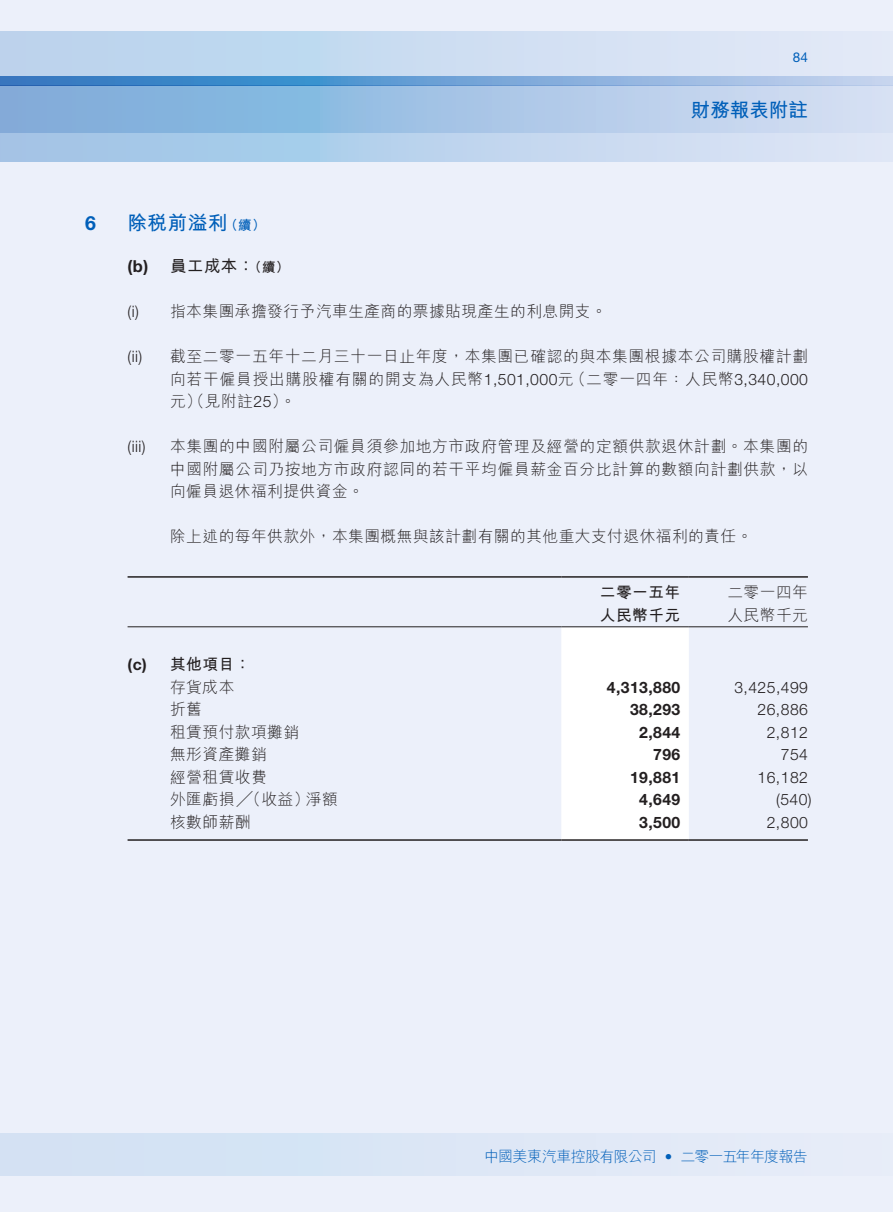
<style>
.page{position:relative;width:893px;height:1212px;background:#ecf0fa}
.page>*{position:absolute;margin:0;border:0;box-sizing:border-box;transform-origin:0 0}
.t1{font:700 19.5px "M Hei HK";color:#005fb9}
.t2{font:700 19.5px "Helvetica Neue LT Std";color:#005fb9}
.t3{font:700 16.5px "M Hei HK";color:#231f20}
.t4{font:700 16.5px "Helvetica Neue LT Std";color:#231f20}
.t5{font:300 15.75px/22.5px "M Hei HK";letter-spacing:.04em;color:#231f20}
.t6{font:300 15.75px "Helvetica Neue LT Std";letter-spacing:.03em;color:#231f20}
.t7{font:700 15.75px "Helvetica Neue LT Std";letter-spacing:.03em;color:#231f20}
.t8{font:700 15.75px "M Hei HK";letter-spacing:.03em;color:#231f20}
.t9{font:300 15px "M Hei HK";letter-spacing:-.045em;color:#005fb9}
.t10{font:300 15px "M Hei HK";letter-spacing:-.065em;color:#005fb9}
.t11{font:15px "Helvetica Neue LT Std";color:#005fb9}
.t12{font:700 13.5px "M Hei HK";color:#005fb9}
.t13{font:700 13.5px "M Hei HK";color:#231f20}
.t14{font:13.5px "Helvetica Neue LT Std";color:#005fb9}
.s1{font-family:"Helvetica Neue LT Std"}
</style>
<div class="page">
<svg style="left:1px;top:32px;width:892px;height:45px"></svg>
<hr style="left:0;top:32px;width:1px;height:101px;background:#bdd2ec">
<svg style="left:0;top:85px;width:893px;height:77px;background:#acc9e8"></svg>
<div style="left:0;top:1133px;width:893px;height:43px;background:#dce6f6"></div>
<hr style="left:0;top:1133px;width:1px;height:43px;background:#d4e1f3">
<svg style="left:0;top:77px;width:893px;height:8px;background:#6fa2d6"></svg>
<div style="left:561px;top:627px;width:128px;height:212px;background:#fff"></div>
<hr style="left:128px;top:576px;width:433px;height:2px;background:#231f20">
<hr style="left:561px;top:576px;width:128px;height:2px;background:#231f20">
<hr style="left:689px;top:576px;width:119px;height:2px;background:#231f20">
<hr style="left:128px;top:626px;width:433px;height:1px;background:#231f20">
<hr style="left:561px;top:626px;width:128px;height:1px;background:#231f20">
<hr style="left:689px;top:626px;width:119px;height:1px;background:#231f20">
<hr style="left:128px;top:839px;width:433px;height:2px;background:#231f20">
<hr style="left:561px;top:839px;width:128px;height:2px;background:#231f20">
<hr style="left:689px;top:839px;width:119px;height:2px;background:#231f20">
<p class="t14" style="left:793px;top:49px;width:17px">84</p>
<p class="t1" style="left:691px;top:96px;width:118px">財務報表附註</p>
<p class="t2" style="left:85px;top:211px;width:12px">6</p>
<p class="t1" style="left:128px;top:209px;width:101px">除稅前溢利</p>
<p class="t12" style="left:224px;top:215px;width:43px">（續(</p>
<p class="t4" style="left:128px;top:256px;width:22px">b( )</p>
<p class="t3" style="left:170px;top:254px;width:86px">員工成本：</p>
<p class="t13" style="left:248px;top:257px;width:43px">（續(</p>
<p class="t6" style="left:128px;top:302px;width:13px">) i(</p>
<p class="t5" style="left:170px;top:299px;width:438px">指本集團承擔發行予汽車生產商的票據貼現產生的利息開支。</p>
<p class="t6" style="left:128px;top:347px;width:16px">i i( )</p>
<p class="t5" style="left:170px;top:344px;width:639px">截至二零一五年十二月三十一日止年度，本集團已確認的與本集團根據本公司購股權計劃</p>
<p class="t6" style="left:128px;top:437px;width:20px">(iii)</p>
<p class="t5" style="left:570px;top:367px;width:239px">（二零一四年：人民幣<span class="s1">3,340,000</span></p>
<p class="t5" style="left:170px;top:367px;width:405px">向若干僱員授出購股權有關的開支為人民幣<span class="s1">1,501,000</span>元元）（見附註<span class="s1">25</span> 。(</p>
<p class="t5" style="left:170px;top:434px;width:639px">本集團的中國附屬公司僱員須參加地方市政府管理及經營的定額供款退休計劃。本集團的</p>
<p class="t5" style="left:170px;top:457px;width:639px">中國附屬公司乃按地方市政府認同的若干平均僱員薪金百分比計算的數額向計劃供款，以向僱員退休福利提供資金。</p>
<p class="t5" style="left:170px;top:524px;width:584px">除上述的每年供款外，本集團概無與該計劃有關的其他重大支付退休福利的責任。</p>
<p class="t8" style="left:600px;top:581px;width:82px">二零一五年</p>
<p class="t5" style="left:727px;top:580px;width:82px">二零一四年</p>
<p class="t8" style="left:600px;top:603px;width:82px">人民幣千元</p>
<p class="t5" style="left:727px;top:603px;width:82px">人民幣千元</p>
<p class="t7" style="left:128px;top:655px;width:21px">c( )</p>
<p class="t8" style="left:170px;top:653px;width:82px">其他項目：</p>
<p class="t5" style="left:170px;top:675px;width:66px">存貨成本</p>
<p class="t7" style="left:607px;top:677px;width:75px">4,313,880</p>
<p class="t6" style="left:734px;top:677px;width:75px">3,425,499</p>
<p class="t5" style="left:170px;top:697px;width:33px">折舊</p>
<p class="t7" style="left:630px;top:700px;width:52px">38,293</p>
<p class="t6" style="left:758px;top:700px;width:52px">26,886</p>
<p class="t5" style="left:170px;top:720px;width:131px">租賃預付款項攤銷</p>
<p class="t7" style="left:639px;top:722px;width:43px">2,844</p>
<p class="t6" style="left:767px;top:722px;width:43px">2,812</p>
<p class="t5" style="left:170px;top:742px;width:98px">無形資產攤銷</p>
<p class="t7" style="left:653px;top:745px;width:29px">796</p>
<p class="t6" style="left:781px;top:745px;width:29px">754</p>
<p class="t5" style="left:170px;top:765px;width:98px">經營租賃收費</p>
<p class="t7" style="left:630px;top:767px;width:52px">19,881</p>
<p class="t6" style="left:758px;top:767px;width:52px">16,182</p>
<p class="t5" style="left:170px;top:787px;width:141px">外匯虧損╱（收益）</p>
<p class="t5" style="left:306px;top:787px;width:33px">淨額</p>
<p class="t7" style="left:639px;top:790px;width:43px">4,649</p>
<p class="t6" style="left:776px;top:790px;width:37px">)540(</p>
<p class="t5" style="left:170px;top:810px;width:82px">核數師薪酬</p>
<p class="t7" style="left:639px;top:812px;width:43px">3,500</p>
<p class="t6" style="left:767px;top:812px;width:43px">2,800</p>
<p class="t9" style="left:484px;top:1145px;width:173px">中國美東汽車控股有限公司</p>
<p class="t11" style="left:665px;top:1147px;width:9px">•</p>
<p class="t10" style="left:681px;top:1145px;width:129px">二零一五年年度報告</p>
</div>
